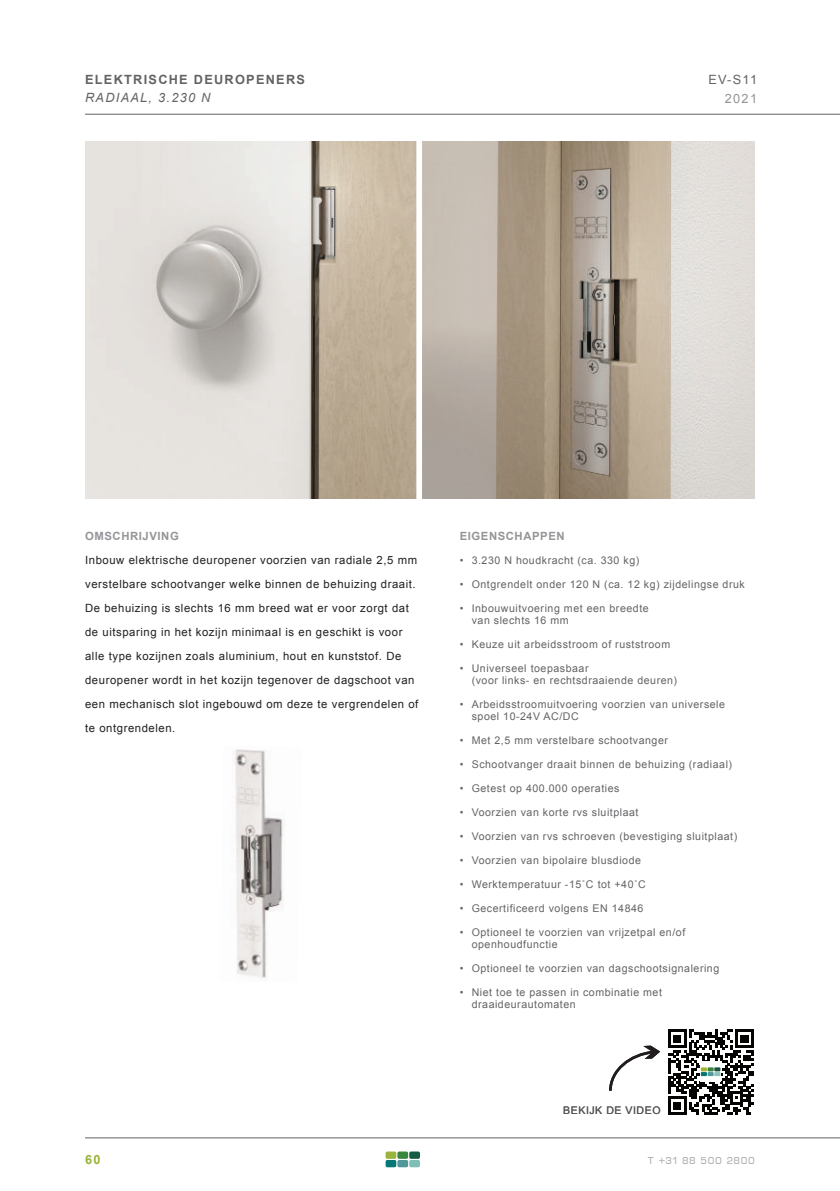
<style>
.page{position:relative;width:840px;height:1191px;background:#fff}
.page>*{position:absolute;margin:0;border:0;box-sizing:border-box;transform-origin:0 0}
.t1{font:700 12.8px "Arial";letter-spacing:.1em;color:#636366}
.t2{font:italic 12.8px "Arial";letter-spacing:.1em;color:#636366}
.t3{font:12.8px "Arial";color:#636366}
.t4{font:12.8px "Arial";color:#939598}
.t5{font:700 12.8px "Arial";color:#9bb53c}
.t6{font:12px "Eurostile DCD";letter-spacing:.05em;color:#adaeb2}
.t7{font:11.4px/24px "Arial";letter-spacing:.05em;color:#231f20}
.t8{font:700 11.4px "Arial";letter-spacing:.05em;color:#939598}
.t9{font:10.6px/12px "Arial";letter-spacing:.05em;color:#636366}
.t10{font:10.6px "Arial";letter-spacing:.05em;color:#5a5758}
</style>
<div class="page">
<hr style="left:85px;top:1137px;width:754px;height:1px;background:#636366">
<svg style="left:385px;top:1151px;width:35px;height:16px"></svg>
<hr style="left:85px;top:114px;width:754px;height:1px;background:#636366">
<img style="left:85px;top:141px;width:331px;height:357px">
<img style="left:422px;top:141px;width:332px;height:357px">
<img style="left:234px;top:749px;width:49px;height:229px">
<svg style="left:668px;top:1029px;width:85px;height:85px"></svg>
<svg style="left:609px;top:1045px;width:50px;height:46px"></svg>
<p class="t1" style="left:85px;top:75px;width:221px">ELEKTRISCHE DEUROPENERS</p>
<p class="t2" style="left:85px;top:93px;width:127px">RADIAAL, 3.230 N</p>
<p class="t3" style="left:708px;top:75px;width:50px">EV-S11</p>
<p class="t4" style="left:724px;top:91px;width:34px">2021</p>
<p class="t8" style="left:85px;top:532px;width:95px">OMSCHRIJVING</p>
<p class="t7" style="left:85px;top:549px;width:334px">Inbouw elektrische deuropener voorzien van radiale 2,5 mm verstelbare schootvanger welke binnen de behuizing draait.<br>De behuizing is slechts 16 mm breed wat er voor zorgt dat de uitsparing in het kozijn minimaal is en geschikt is voor alle type kozijnen zoals aluminium, hout en kunststof. De deuropener wordt in het kozijn tegenover de dagschoot van een mechanisch slot ingebouwd om deze te vergrendelen of te ontgrendelen.</p>
<p class="t8" style="left:459px;top:532px;width:106px">EIGENSCHAPPEN</p>
<p class="t9" style="left:459px;top:555px;width:181px">• 3.230 N houdkracht (ca. 330 kg)</p>
<p class="t9" style="left:459px;top:579px;width:286px">• Ontgrendelt onder 120 N (ca. 12 kg) zijdelingse druk</p>
<p class="t9" style="left:471px;top:603px;width:178px;text-indent:-12px">• Inbouwuitvoering met een breedte van slechts 16 mm</p>
<p class="t9" style="left:459px;top:639px;width:212px">• Keuze uit arbeidsstroom of ruststroom</p>
<p class="t9" style="left:471px;top:663px;width:207px;text-indent:-12px">• Universeel toepasbaar<br>(voor links- en rechtsdraaiende deuren)</p>
<p class="t9" style="left:471px;top:699px;width:255px;text-indent:-12px">• Arbeidsstroomuitvoering voorzien van universele spoel 10-24V AC/DC</p>
<p class="t9" style="left:459px;top:735px;width:210px">• Met 2,5 mm verstelbare schootvanger</p>
<p class="t9" style="left:459px;top:759px;width:274px">• Schootvanger draait binnen de behuizing (radiaal)</p>
<p class="t9" style="left:459px;top:783px;width:161px">• Getest op 400.000 operaties</p>
<p class="t9" style="left:459px;top:807px;width:180px">• Voorzien van korte rvs sluitplaat</p>
<p class="t9" style="left:459px;top:831px;width:279px">• Voorzien van rvs schroeven (bevestiging sluitplaat)</p>
<p class="t9" style="left:459px;top:855px;width:183px">• Voorzien van bipolaire blusdiode</p>
<p class="t9" style="left:459px;top:878px;width:187px">• Werktemperatuur -15˚C tot +40˚C</p>
<p class="t9" style="left:459px;top:903px;width:185px">• Gecertificeerd volgens EN 14846</p>
<p class="t9" style="left:471px;top:927px;width:215px;text-indent:-12px">• Optioneel te voorzien van vrijzetpal en/of openhoudfunctie</p>
<p class="t9" style="left:459px;top:963px;width:261px">• Optioneel te voorzien van dagschootsignalering</p>
<p class="t9" style="left:471px;top:987px;width:192px;text-indent:-12px">• Niet toe te passen in combinatie met draaideurautomaten</p>
<p class="t10" style="left:563px;top:1104px;width:99px">BEKIJK DE VIDEO</p>
<p class="t5" style="left:85px;top:1155px;width:17px">60</p>
<p class="t6" style="left:647px;top:1153px;width:108px">t +31 88 500 2800</p>
</div>
